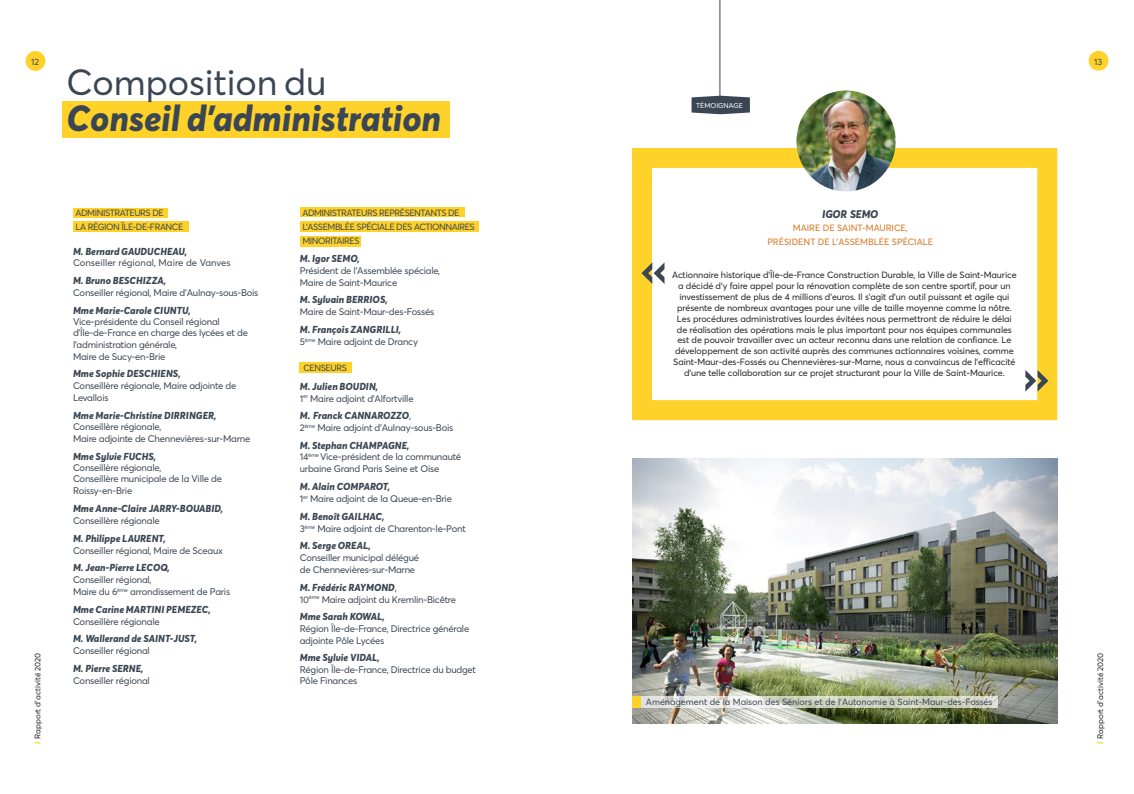
<style>
.page{position:relative;width:1134px;height:794px;background:#fff}
.page>*{position:absolute;margin:0;border:0;box-sizing:border-box;transform-origin:0 0}
.t1{font:800 36px "Averta Demo PE";color:#3a4653}
.t2{font:36px "Averta Demo PE Cutted Demo";color:#3a4653}
.t3{font:800 11px "Averta Demo PE";letter-spacing:-.025em;color:#3a4653}
.t4{font:800 10px "Averta Demo PE";color:#3a4653}
.t5{font:9.5px "Averta Demo PE Cutted Demo";letter-spacing:-.025em;color:#3a4653}
.t6{font:9.5px "Averta Demo PE Cutted Demo";color:#3a4653}
.t7{font:9px/10.8px "Averta Demo PE Cutted Demo";letter-spacing:-.01em;color:#231f20;text-align:center}
.t8{font:9px "Averta Demo PE Cutted Demo";letter-spacing:-.05em;color:#3a4653}
.t9{font:9px "Averta Demo PE Cutted Demo";color:#3a4653}
.t10{font:9px "Averta Demo PE Cutted Demo";color:#d67219}
.t11{font:8px "Averta Demo PE Cutted Demo";color:#231f20}
.t12{font:7px "Averta Demo PE Cutted Demo";color:#fff}
.s1{font-family:"Averta Demo PE";font-weight:800;color:#ffd229}
.s2{font-family:"Averta Demo PE Cutted Demo";font-weight:400}
</style>
<div class="page">
<div style="left:1089px;top:51px;width:19px;height:20px;background:#ffd229;border-radius:50%"></div>
<div style="left:632px;top:148px;width:425px;height:272px;border:20px solid #ffd229"></div>
<svg style="left:641px;top:262px;width:23px;height:22px"></svg>
<svg style="left:1025px;top:370px;width:23px;height:21px"></svg>
<img style="left:796px;top:90px;width:100px;height:101px">
<svg style="left:691px;top:96px;width:59px;height:18px"></svg>
<hr style="left:720px;top:0;width:1px;height:99px;background:#3a4653">
<img style="left:632px;top:459px;width:425px;height:264px">
<svg style="left:640px;top:696px;width:358px;height:11px;background:#d8dbcd"></svg>
<div style="left:632px;top:696px;width:8px;height:11px;background:#ffd229"></div>
<div style="left:300px;top:236px;width:61px;height:10px;background:#ffd229"></div>
<div style="left:73px;top:221px;width:116px;height:10px;background:#ffd229"></div>
<div style="left:26px;top:51px;width:19px;height:20px;background:#ffd229;border-radius:50%"></div>
<div style="left:73px;top:208px;width:95px;height:9px;background:#ffd229"></div>
<div style="left:300px;top:221px;width:179px;height:11px;background:#ffd229"></div>
<div style="left:300px;top:207px;width:164px;height:10px;background:#ffd229"></div>
<div style="left:299px;top:362px;width:53px;height:11px;background:#ffd229"></div>
<div style="left:62px;top:102px;width:388px;height:36px;background:#ffd229"></div>
<p class="t8" style="left:31px;top:56px;width:9px">12</p>
<p class="t2" style="left:67px;top:61px;width:261px">Composition du</p>
<p class="t1" style="left:67px;top:97px;width:376px">Conseil d’administration</p>
<p class="t11" style="left:33px;top:744px;width:93px;rotate:-90deg"><span class="s1">l</span> Rapport d’activité 2020</p>
<p class="t8" style="left:76px;top:207px;width:90px">ADMINISTRATEURS DE</p>
<p class="t8" style="left:76px;top:221px;width:109px">LA RÉGION ÎLE-DE-FRANCE</p>
<p class="t4" style="left:73px;top:245px;width:116px">M. Bernard GAUDUCHEAU,</p>
<p class="t6" style="left:73px;top:257px;width:159px">Conseiller régional, Maire de Vanves</p>
<p class="t4" style="left:73px;top:274px;width:95px">M. Bruno BESCHIZZA,</p>
<p class="t5" style="left:73px;top:287px;width:187px">Conseiller régional, Maire d’Aulnay-sous-Bois</p>
<p class="t4" style="left:73px;top:304px;width:119px">Mme Marie-Carole CIUNTU,</p>
<p class="t5" style="left:73px;top:316px;width:148px">Vice-présidente du Conseil régional</p>
<p class="t5" style="left:73px;top:327px;width:176px">d’Île-de-France en charge des lycées et de</p>
<p class="t5" style="left:73px;top:339px;width:106px">l’administration générale,</p>
<p class="t5" style="left:73px;top:351px;width:94px">Maire de Sucy-en-Brie</p>
<p class="t4" style="left:73px;top:368px;width:109px">Mme Sophie DESCHIENS,</p>
<p class="t5" style="left:73px;top:380px;width:165px">Conseillère régionale, Maire adjointe de</p>
<p class="t5" style="left:73px;top:392px;width:37px">Levallois</p>
<p class="t4" style="left:73px;top:409px;width:145px">Mme Marie-Christine DIRRINGER,</p>
<p class="t5" style="left:73px;top:421px;width:90px">Conseillère régionale,</p>
<p class="t5" style="left:73px;top:433px;width:179px">Maire adjointe de Chennevières-sur-Marne</p>
<p class="t4" style="left:73px;top:450px;width:85px">Mme Sylvie FUCHS,</p>
<p class="t5" style="left:73px;top:462px;width:90px">Conseillère régionale,</p>
<p class="t5" style="left:73px;top:473px;width:151px">Conseillère municipale de la Ville de</p>
<p class="t5" style="left:73px;top:485px;width:61px">Roissy-en-Brie</p>
<p class="t4" style="left:73px;top:502px;width:152px">Mme Anne-Claire JARRY-BOUABID,</p>
<p class="t5" style="left:73px;top:515px;width:88px">Conseillère régionale</p>
<p class="t4" style="left:73px;top:532px;width:94px">M. Philippe LAURENT,</p>
<p class="t5" style="left:73px;top:545px;width:151px">Conseiller régional, Maire de Sceaux</p>
<p class="t4" style="left:73px;top:562px;width:99px">M. Jean-Pierre LECOQ,</p>
<p class="t5" style="left:73px;top:574px;width:80px">Conseiller régional,</p>
<p class="t5" style="left:73px;top:586px;width:159px">Maire du 6<sup>ème</sup> arrondissement de Paris</p>
<p class="t4" style="left:73px;top:603px;width:139px">Mme Carine MARTINI PEMEZEC,</p>
<p class="t5" style="left:73px;top:615px;width:88px">Conseillère régionale</p>
<p class="t4" style="left:73px;top:632px;width:126px">M. Wallerand de SAINT-JUST,</p>
<p class="t5" style="left:73px;top:645px;width:78px">Conseiller régional</p>
<p class="t4" style="left:73px;top:662px;width:72px">M. Pierre SERNE,</p>
<p class="t5" style="left:73px;top:675px;width:78px">Conseiller régional</p>
<p class="t8" style="left:302px;top:208px;width:159px">ADMINISTRATEURS REPRÉSENTANTS DE</p>
<p class="t8" style="left:302px;top:222px;width:174px">L’ASSEMBLÉE SPÉCIALE DES ACTIONNAIRES</p>
<p class="t8" style="left:302px;top:236px;width:59px">MINORITAIRES</p>
<p class="t4" style="left:300px;top:253px;width:61px">M. Igor SEMO,</p>
<p class="t5" style="left:300px;top:265px;width:142px">Président de l’Assemblée spéciale,</p>
<p class="t5" style="left:300px;top:277px;width:99px">Maire de Saint-Maurice</p>
<p class="t4" style="left:300px;top:294px;width:89px">M. Sylvain BERRIOS,</p>
<p class="t5" style="left:300px;top:306px;width:136px">Maire de Saint-Maur-des-Fossés</p>
<p class="t4" style="left:300px;top:323px;width:103px">M. François ZANGRILLI,</p>
<p class="t5" style="left:300px;top:336px;width:120px">5<sup>ème</sup> Maire adjoint de Drancy</p>
<p class="t4" style="left:300px;top:380px;width:80px">M. Julien BOUDIN,</p>
<p class="t5" style="left:300px;top:392px;width:115px">1<sup>er</sup> Maire adjoint d’Alfortville</p>
<p class="t4" style="left:300px;top:410px;width:113px">M. Franck CANNAROZZO<span class="s2">,</span></p>
<p class="t5" style="left:300px;top:422px;width:155px">2<sup>ème</sup> Maire adjoint d’Aulnay-sous-Bois</p>
<p class="t4" style="left:300px;top:439px;width:111px">M. Stephan CHAMPAGNE,</p>
<p class="t5" style="left:300px;top:451px;width:163px">14<sup>ème</sup> Vice-président de la communauté</p>
<p class="t5" style="left:300px;top:463px;width:141px">urbaine Grand Paris Seine et Oise</p>
<p class="t4" style="left:300px;top:480px;width:92px">M. Alain COMPAROT,</p>
<p class="t5" style="left:300px;top:493px;width:154px">1<sup>er</sup> Maire adjoint de la Queue-en-Brie</p>
<p class="t4" style="left:300px;top:510px;width:86px">M. Benoît GAILHAC,</p>
<p class="t5" style="left:300px;top:523px;width:168px">3<sup>ème</sup> Maire adjoint de Charenton-le-Pont</p>
<p class="t4" style="left:300px;top:540px;width:72px">M. Serge OREAL,</p>
<p class="t5" style="left:300px;top:552px;width:121px">Conseiller municipal délégué</p>
<p class="t5" style="left:300px;top:564px;width:117px">de Chennevières-sur-Marne</p>
<p class="t4" style="left:300px;top:581px;width:99px">M. Frédéric RAYMOND<span class="s2">,</span></p>
<p class="t5" style="left:300px;top:593px;width:158px">10<sup>ème</sup> Maire adjoint du Kremlin-Bicêtre</p>
<p class="t4" style="left:300px;top:610px;width:87px">Mme Sarah KOWAL,</p>
<p class="t5" style="left:300px;top:622px;width:171px">Région Île-de-France, Directrice générale</p>
<p class="t5" style="left:300px;top:634px;width:86px">adjointe Pôle Lycées</p>
<p class="t4" style="left:300px;top:651px;width:81px">Mme Sylvie VIDAL,</p>
<p class="t5" style="left:300px;top:663px;width:178px">Région Île-de-France, Directrice du budget</p>
<p class="t5" style="left:300px;top:675px;width:59px">Pôle Finances</p>
<p class="t8" style="left:304px;top:362px;width:45px">CENSEURS</p>
<p class="t12" style="left:696px;top:101px;width:48px">TÉMOIGNAGE</p>
<p class="t3" style="left:822px;top:207px;width:58px">IGOR SEMO</p>
<p class="t10" style="left:793px;top:223px;width:116px">MAIRE DE SAINT-MAURICE,</p>
<p class="t10" style="left:767px;top:237px;width:167px">PRÉSIDENT DE L’ASSEMBLÉE SPÉCIALE</p>
<p class="t7" style="left:672px;top:270px;width:346px">Actionnaire historique d’Île-de-France Construction Durable, la Ville de Saint-Maurice a décidé d’y faire appel pour la rénovation complète de son centre sportif, pour un investissement de plus de 4 millions d’euros. Il s’agit d’un outil puissant et agile qui présente de nombreux avantages pour une ville de taille moyenne comme la nôtre.<br>Les procédures administratives lourdes évitées nous permettront de réduire le délai de réalisation des opérations mais le plus important pour nos équipes communales est de pouvoir travailler avec un acteur reconnu dans une relation de confiance. Le développement de son activité auprès des communes actionnaires voisines, comme Saint-Maur-des-Fossés ou Chennevières-sur-Marne, nous a convaincus de l’efficacité d’une telle collaboration sur ce projet structurant pour la Ville de Saint-Maurice.</p>
<p class="t8" style="left:1094px;top:56px;width:10px">13</p>
<p class="t9" style="left:646px;top:697px;width:348px">Aménagement de la Maison des Séniors et de l’Autonomie à Saint-Maur-des-Fossés</p>
<p class="t11" style="left:1095px;top:744px;width:93px;rotate:-90deg"><span class="s1">l</span> Rapport d’activité 2020</p>
</div>
